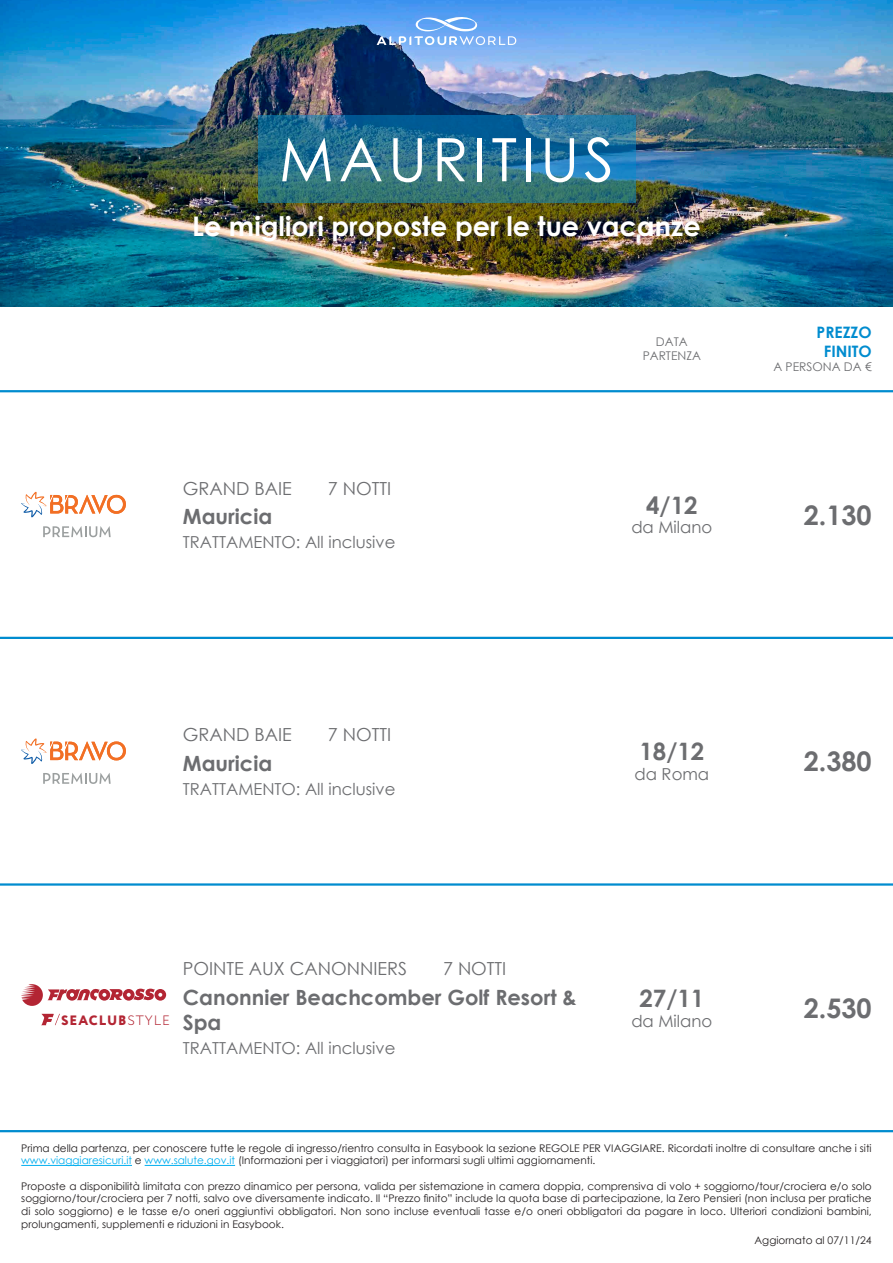
<style>
.page{position:relative;width:893px;height:1263px;background:#fff}
.page>*{position:absolute;margin:0;border:0;box-sizing:border-box;transform-origin:0 0}
.Titolo{font:60px "Century Gothic";letter-spacing:.08em;color:#fff}
.Sottotitolo{font:700 27px "Century Gothic";color:#fff}
.Prezzo2{font:700 27px "Century Gothic";color:#6c6d70}
.Partenza{font:700 24px "Century Gothic";color:#6c6d70}
.Nome{font:700 21px/25.2px "Century Gothic";color:#6c6d70}
.Nome_localita{font:18px "Century Gothic";color:#6c6d70}
.Nome_durata{font:16.5px "Century Gothic";color:#6c6d70}
.Partenza_testo{font:16.5px "Century Gothic";color:#6c6d70}
.Prezzo_testatina1{font:700 15.75px "Century Gothic";color:#008ccf}
.t1{font:800 13.65px "Circe";letter-spacing:.07em;color:#b32533}
.Partenza_testatina{font:12px "Century Gothic";color:#6c6d70}
.Prezzo_testatina2{font:12px "Century Gothic";color:#6c6d70}
.t2{font:10.5px/12.6px "Century Gothic";color:#231f20}
.s1{font-weight:300}
.s2{color:#00aeef}
</style>
<div class="page">
<img style="left:0;top:0;width:893px;height:306px">
<svg style="left:258px;top:115px;width:377px;height:88px"></svg>
<hr style="left:0;top:390px;width:893px;height:2px;background:#008ccf">
<svg style="left:21px;top:492px;width:105px;height:25px"></svg>
<svg style="left:43px;top:526px;width:68px;height:11px"></svg>
<hr style="left:0;top:637px;width:893px;height:2px;background:#008ccf">
<svg style="left:21px;top:738px;width:105px;height:26px"></svg>
<svg style="left:43px;top:773px;width:68px;height:11px"></svg>
<hr style="left:0;top:883px;width:893px;height:3px;background:#008ccf">
<svg style="left:21px;top:984px;width:145px;height:22px"></svg>
<svg style="left:41px;top:1014px;width:19px;height:11px"></svg>
<hr style="left:0;top:1130px;width:893px;height:2px;background:#008ccf">
<hr style="left:21px;top:1165px;width:111px;height:1px;background:#00aeef">
<hr style="left:145px;top:1165px;width:90px;height:1px;background:#00aeef">
<svg style="left:377px;top:17px;width:139px;height:28px"></svg>
<p class="Titolo" style="left:279px;top:118px;width:337px">MAURITIUS</p>
<p class="Sottotitolo" style="left:192px;top:205px;width:510px">Le migliori proposte per le tue vacanze</p>
<p class="Nome_localita" style="left:183px;top:475px;width:111px">GRAND BAIE</p>
<p class="Nome_localita" style="left:328px;top:475px;width:65px">7 NOTTI</p>
<p class="Nome" style="left:183px;top:503px;width:91px">Mauricia</p>
<p class="Nome_durata" style="left:183px;top:531px;width:214px">TRATTAMENTO: All inclusive</p>
<p class="Partenza_testatina" style="left:656px;top:333px;width:33px">DATA</p>
<p class="Partenza_testatina" style="left:643px;top:348px;width:60px">PARTENZA</p>
<p class="Partenza" style="left:646px;top:487px;width:53px">4/12</p>
<p class="Partenza_testo" style="left:631px;top:516px;width:83px">da Milano</p>
<p class="Prezzo_testatina1" style="left:817px;top:320px;width:57px">PREZZO</p>
<p class="Prezzo_testatina1" style="left:824px;top:339px;width:49px">FINITO</p>
<p class="Prezzo_testatina2" style="left:773px;top:358px;width:100px">A PERSONA DA €</p>
<p class="Prezzo2" style="left:804px;top:494px;width:70px">2.130</p>
<p class="Nome_localita" style="left:183px;top:722px;width:111px">GRAND BAIE</p>
<p class="Nome_localita" style="left:328px;top:722px;width:65px">7 NOTTI</p>
<p class="Nome" style="left:183px;top:749px;width:91px">Mauricia</p>
<p class="Nome_durata" style="left:183px;top:777px;width:214px">TRATTAMENTO: All inclusive</p>
<p class="Partenza" style="left:639px;top:733px;width:66px">18/12</p>
<p class="Partenza_testo" style="left:634px;top:763px;width:76px">da Roma</p>
<p class="t1" style="left:61px;top:1011px;width:110px">SEACLUB<span class="s1">STYLE</span></p>
<p class="Nome_localita" style="left:183px;top:956px;width:226px">POINTE AUX CANONNIERS</p>
<p class="Nome_localita" style="left:443px;top:956px;width:65px">7 NOTTI</p>
<p class="Nome" style="left:183px;top:983px;width:395px">Canonnier Beachcomber Golf Resort &amp;<br>Spa</p>
<p class="Nome_durata" style="left:183px;top:1036px;width:214px">TRATTAMENTO: All inclusive</p>
<p class="Partenza" style="left:639px;top:980px;width:66px">27/11</p>
<p class="Partenza_testo" style="left:631px;top:1009px;width:83px">da Milano</p>
<p class="Prezzo2" style="left:804px;top:741px;width:70px">2.380</p>
<p class="Prezzo2" style="left:804px;top:988px;width:70px">2.530</p>
<p class="t2" style="left:21px;top:1141px;width:852px">Prima della partenza, per conoscere tutte le regole di ingresso/rientro consulta in Easybook la sezione REGOLE PER VIAGGIARE. Ricordati inoltre di consultare anche i siti <span class="s2">www.viaggiaresicuri.it</span> e <span class="s2">www.salute.gov.it</span> (Informazioni per i viaggiatori) per informarsi sugli ultimi aggiornamenti.</p>
<p class="t2" style="left:21px;top:1179px;width:852px;text-align:justify">Proposte a disponibilità limitata con prezzo dinamico per persona, valida per sistemazione in camera doppia, comprensiva di volo + soggiorno/tour/crociera e/o solo soggiorno/tour/crociera per 7 notti, salvo ove diversamente indicato. Il “Prezzo finito” include la quota base di partecipazione, la Zero Pensieri (non inclusa per pratiche di solo soggiorno) e le tasse e/o oneri aggiuntivi obbligatori. Non sono incluse eventuali tasse e/o oneri obbligatori da pagare in loco. Ulteriori condizioni bambini, prolungamenti, supplementi e riduzioni in Easybook.</p>
<p class="t2" style="left:754px;top:1233px;width:119px">Aggiornato al 07/11/24</p>
</div>
